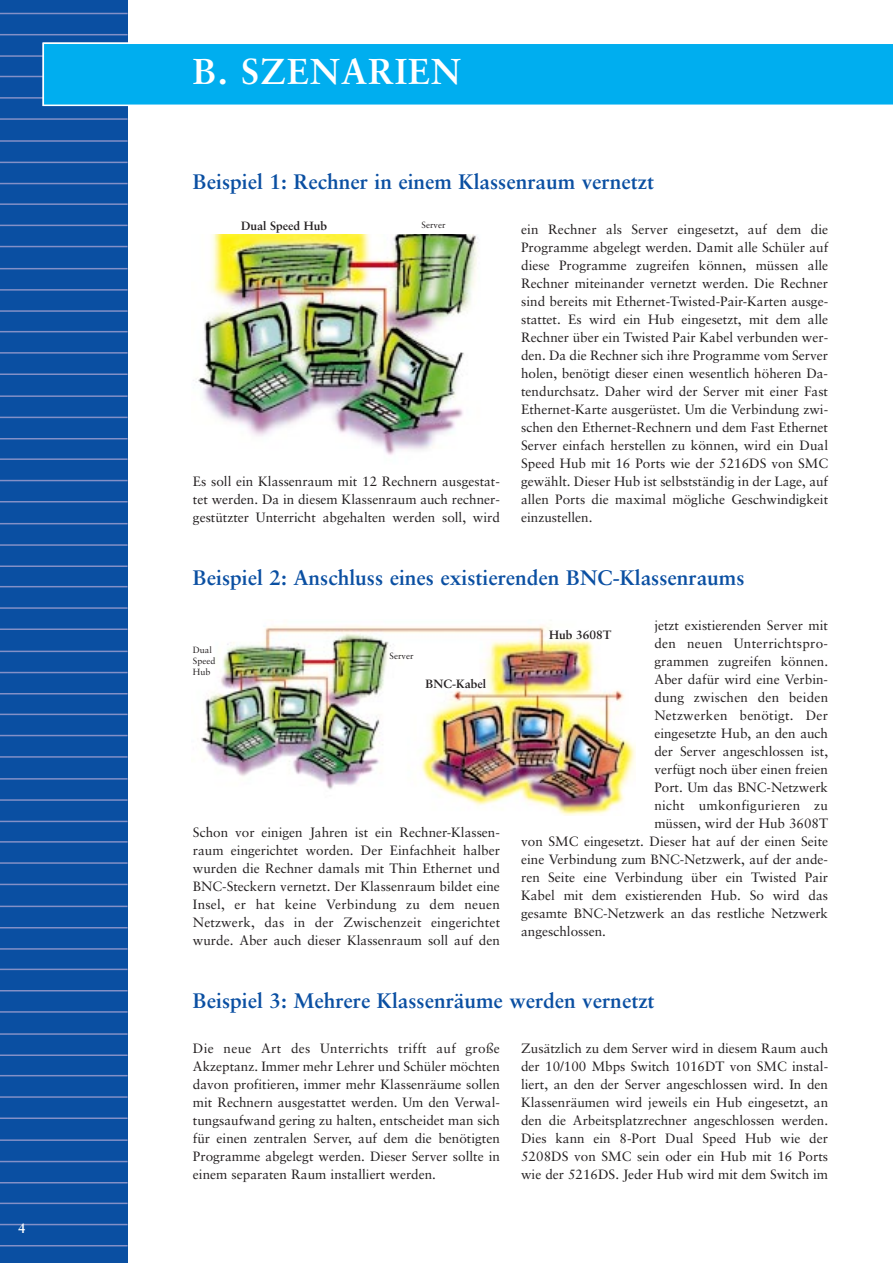
<style>
.page{position:relative;width:893px;height:1263px;background:#fff}
.page>*{position:absolute;margin:0;border:0;box-sizing:border-box;transform-origin:0 0}
.t1{font:700 36px "Sabon";letter-spacing:.03em;color:#fff}
.t2{font:700 21px "Sabon";color:#0a4fa2}
.t3{font:13.5px/18px "Sabon";color:#231f20;text-align:justify}
.t4{font:13.5px "Sabon";letter-spacing:.02em;color:#231f20}
.t5{font:700 13.5px "Sabon";color:#fff}
.t6{font:700 12px "Sabon";color:#231f20}
.t7{font:9px/10.8px "Sabon";color:#231f20}
</style>
<div class="page">
<div style="left:0;top:0;width:128px;height:1263px;background:#0a4fa2"></div>
<hr style="left:0;top:76px;width:128px;height:1px;background:#8390c7">
<hr style="left:0;top:97px;width:128px;height:2px;background:#8390c7">
<hr style="left:0;top:118px;width:128px;height:2px;background:#8390c7">
<hr style="left:0;top:13px;width:128px;height:1px;background:#8390c7">
<hr style="left:0;top:34px;width:128px;height:1px;background:#8390c7">
<hr style="left:0;top:55px;width:128px;height:2px;background:#8390c7">
<hr style="left:0;top:203px;width:128px;height:2px;background:#8390c7">
<hr style="left:0;top:225px;width:128px;height:1px;background:#8390c7">
<hr style="left:0;top:246px;width:128px;height:1px;background:#8390c7">
<hr style="left:0;top:140px;width:128px;height:2px;background:#8390c7">
<hr style="left:0;top:162px;width:128px;height:1px;background:#8390c7">
<hr style="left:0;top:183px;width:128px;height:1px;background:#8390c7">
<hr style="left:0;top:331px;width:128px;height:1px;background:#8390c7">
<hr style="left:0;top:352px;width:128px;height:2px;background:#8390c7">
<hr style="left:0;top:374px;width:128px;height:1px;background:#8390c7">
<hr style="left:0;top:268px;width:128px;height:1px;background:#8390c7">
<hr style="left:0;top:289px;width:128px;height:2px;background:#8390c7">
<hr style="left:0;top:310px;width:128px;height:2px;background:#8390c7">
<hr style="left:0;top:458px;width:128px;height:2px;background:#8390c7">
<hr style="left:0;top:480px;width:128px;height:1px;background:#8390c7">
<hr style="left:0;top:501px;width:128px;height:1px;background:#8390c7">
<hr style="left:0;top:395px;width:128px;height:2px;background:#8390c7">
<hr style="left:0;top:417px;width:128px;height:1px;background:#8390c7">
<hr style="left:0;top:438px;width:128px;height:2px;background:#8390c7">
<hr style="left:0;top:586px;width:128px;height:1px;background:#8390c7">
<hr style="left:0;top:607px;width:128px;height:2px;background:#8390c7">
<hr style="left:0;top:628px;width:128px;height:2px;background:#8390c7">
<hr style="left:0;top:523px;width:128px;height:1px;background:#8390c7">
<hr style="left:0;top:544px;width:128px;height:2px;background:#8390c7">
<hr style="left:0;top:566px;width:128px;height:1px;background:#8390c7">
<hr style="left:0;top:714px;width:128px;height:1px;background:#8390c7">
<hr style="left:0;top:735px;width:128px;height:1px;background:#8390c7">
<hr style="left:0;top:756px;width:128px;height:2px;background:#8390c7">
<hr style="left:0;top:651px;width:128px;height:1px;background:#8390c7">
<hr style="left:0;top:672px;width:128px;height:1px;background:#8390c7">
<hr style="left:0;top:693px;width:128px;height:1px;background:#8390c7">
<hr style="left:0;top:841px;width:128px;height:2px;background:#8390c7">
<hr style="left:0;top:862px;width:128px;height:2px;background:#8390c7">
<hr style="left:0;top:884px;width:128px;height:1px;background:#8390c7">
<hr style="left:0;top:778px;width:128px;height:2px;background:#8390c7">
<hr style="left:0;top:799px;width:128px;height:2px;background:#8390c7">
<hr style="left:0;top:821px;width:128px;height:1px;background:#8390c7">
<hr style="left:0;top:969px;width:128px;height:1px;background:#8390c7">
<hr style="left:0;top:990px;width:128px;height:2px;background:#8390c7">
<hr style="left:0;top:1011px;width:128px;height:2px;background:#8390c7">
<hr style="left:0;top:906px;width:128px;height:1px;background:#8390c7">
<hr style="left:0;top:927px;width:128px;height:1px;background:#8390c7">
<hr style="left:0;top:948px;width:128px;height:2px;background:#8390c7">
<hr style="left:0;top:1075px;width:128px;height:1px;background:#8390c7">
<hr style="left:0;top:1096px;width:128px;height:2px;background:#8390c7">
<hr style="left:0;top:1118px;width:128px;height:1px;background:#8390c7">
<hr style="left:0;top:1033px;width:128px;height:2px;background:#8390c7">
<hr style="left:0;top:1054px;width:128px;height:2px;background:#8390c7">
<hr style="left:0;top:1203px;width:128px;height:1px;background:#8390c7">
<hr style="left:0;top:1224px;width:128px;height:1px;background:#8390c7">
<hr style="left:0;top:1245px;width:128px;height:1px;background:#8390c7">
<hr style="left:0;top:1139px;width:128px;height:2px;background:#8390c7">
<hr style="left:0;top:1161px;width:128px;height:1px;background:#8390c7">
<hr style="left:0;top:1182px;width:128px;height:2px;background:#8390c7">
<div style="left:43px;top:43px;width:849px;height:63px;background:#00aeef"></div>
<img style="left:198px;top:234px;width:280px;height:221px">
<img style="left:201px;top:625px;width:434px;height:190px">
<p class="t5" style="left:18px;top:1223px;width:9px">4</p>
<h1 class="t1" style="left:193px;top:57px;width:270px">B. SZENARIEN</h1>
<h2 class="t2" style="left:193px;top:173px;width:462px">Beispiel 1: Rechner in einem Klassenraum vernetzt</h2>
<p class="t6" style="left:241px;top:221px;width:88px">Dual Speed Hub</p>
<p class="t7" style="left:421px;top:220px;width:25px">Server</p>
<p class="t3" style="left:193px;top:473px;width:308px">Es soll ein Klassenraum mit 12 Rechnern ausgestat&shy;tet werden. Da in diesem Klassenraum auch rechner&shy;gestützter Unterricht abgehalten werden soll, wird</p>
<p class="t3" style="left:521px;top:221px;width:308px">ein Rechner als Server eingesetzt, auf dem die Programme abgelegt werden. Damit alle Schüler auf diese Programme zugreifen können, müssen alle Rechner miteinander vernetzt werden. Die Rechner sind bereits mit Ethernet-Twisted-Pair-Karten ausge&shy;stattet. Es wird ein Hub eingesetzt, mit dem alle Rechner über ein Twisted Pair Kabel verbunden wer&shy;den. Da die Rechner sich ihre Programme vom Server holen, benötigt dieser einen wesentlich höheren Da&shy;tendurchsatz. Daher wird der Server mit einer Fast Ethernet-Karte ausgerüstet. Um die Verbindung zwi&shy;schen den Ethernet-Rechnern und dem Fast Ethernet Server einfach herstellen zu können, wird ein Dual Speed Hub mit 16 Ports wie der 5216DS von SMC gewählt. Dieser Hub ist selbstständig in der Lage, auf allen Ports die maximal mögliche Geschwindigkeit einzustellen.</p>
<h2 class="t2" style="left:193px;top:569px;width:553px">Beispiel 2: Anschluss eines existierenden BNC-Klassenraums</h2>
<p class="t7" style="left:193px;top:645px;width:24px">Dual<br>Speed<br>Hub</p>
<p class="t7" style="left:389px;top:652px;width:25px">Server</p>
<p class="t6" style="left:425px;top:679px;width:62px">BNC-Kabel</p>
<p class="t3" style="left:193px;top:824px;width:309px">Schon vor einigen Jahren ist ein Rechner-Klassen&shy;raum eingerichtet worden. Der Einfachheit halber wurden die Rechner damals mit Thin Ethernet und BNC-Steckern vernetzt. Der Klassenraum bildet eine Insel, er hat keine Verbindung zu dem neuen Netzwerk, das in der Zwischenzeit eingerichtet wurde. Aber auch dieser Klassenraum soll auf den</p>
<p class="t3" style="left:654px;top:617px;width:175px">jetzt existierenden Server mit</p>
<p class="t4" style="left:654px;top:638px;width:175px">den neuen Unterrichtspro-</p>
<p class="t3" style="left:654px;top:653px;width:175px">grammen zugreifen können.</p>
<p class="t3" style="left:654px;top:671px;width:175px">Aber dafür wird eine Verbin-</p>
<p class="t3" style="left:654px;top:689px;width:175px">dung zwischen den beiden</p>
<p class="t4" style="left:654px;top:710px;width:175px">Netzwerken benötigt. Der</p>
<p class="t3" style="left:654px;top:725px;width:175px">eingesetzte Hub, an den auch</p>
<p class="t3" style="left:654px;top:743px;width:175px">der Server angeschlossen ist,</p>
<p class="t3" style="left:654px;top:761px;width:175px">verfügt noch über einen freien</p>
<p class="t3" style="left:654px;top:779px;width:175px">Port. Um das BNC-Netzwerk</p>
<p class="t4" style="left:654px;top:800px;width:175px">nicht umkonfigurieren zu</p>
<p class="t3" style="left:654px;top:815px;width:175px">müssen, wird der Hub 3608T</p>
<p class="t3" style="left:521px;top:833px;width:308px">von SMC eingesetzt. Dieser hat auf der einen Seite</p>
<p class="t3" style="left:521px;top:851px;width:308px">eine Verbindung zum BNC-Netzwerk, auf der ande-</p>
<p class="t3" style="left:521px;top:869px;width:308px">ren Seite eine Verbindung über ein Twisted Pair</p>
<p class="t3" style="left:521px;top:887px;width:308px">Kabel mit dem existierenden Hub. So wird das</p>
<p class="t3" style="left:521px;top:905px;width:308px">gesamte BNC-Netzwerk an das restliche Netzwerk</p>
<p class="t3" style="left:521px;top:923px;width:86px">angeschlossen.</p>
<p class="t6" style="left:549px;top:630px;width:64px">Hub 3608T</p>
<h2 class="t2" style="left:193px;top:992px;width:463px">Beispiel 3: Mehrere Klassenräume werden vernetzt</h2>
<p class="t3" style="left:193px;top:1040px;width:308px">Die neue Art des Unterrichts trifft auf große Akzeptanz. Immer mehr Lehrer und Schüler möchten davon profitieren, immer mehr Klassenräume sollen mit Rechnern ausgestattet werden. Um den Verwal&shy;tungsaufwand gering zu halten, entscheidet man sich für einen zentralen Server, auf dem die benötigten Programme abgelegt werden. Dieser Server sollte in einem separaten Raum installiert werden.</p>
<p class="t3" style="left:521px;top:1040px;width:308px">Zusätzlich zu dem Server wird in diesem Raum auch der 10/100 Mbps Switch 1016DT von SMC instal&shy;liert, an den der Server angeschlossen wird. In den Klassenräumen wird jeweils ein Hub eingesetzt, an den die Arbeitsplatzrechner angeschlossen werden.<br>Dies kann ein 8-Port Dual Speed Hub wie der 5208DS von SMC sein oder ein Hub mit 16 Ports wie der 5216DS. Jeder Hub wird mit dem Switch im</p>
</div>
